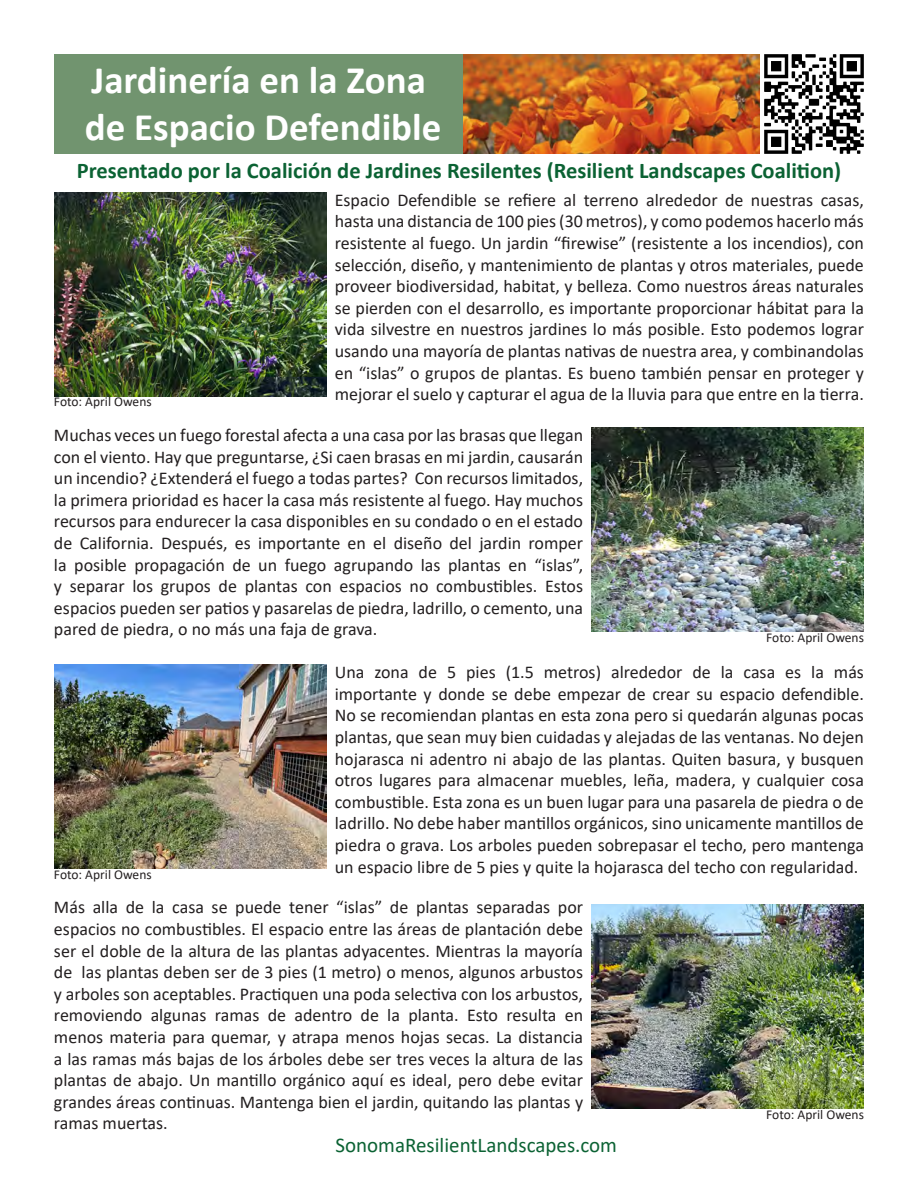
<style>
.page{position:relative;width:918px;height:1188px;background:#fff}
.page>*{position:absolute;margin:0;border:0;box-sizing:border-box;transform-origin:0 0}
.t1{font:700 39px "Calibri";color:#fff}
.t2{font:700 22.5px "Calibri";color:#0b6233}
.t3{font:21px "Calibri";color:#0b6233}
.t4{font:18px/21.6px "Calibri";color:#231f20;text-align:justify}
.t5{font:13.5px "Calibri";color:#231f20}
</style>
<div class="page">
<img style="left:54px;top:192px;width:272px;height:204px">
<img style="left:592px;top:904px;width:272px;height:204px">
<img style="left:54px;top:665px;width:272px;height:204px">
<img style="left:592px;top:428px;width:272px;height:204px">
<div style="left:54px;top:54px;width:409px;height:100px;background:#71946f"></div>
<img style="left:764px;top:54px;width:100px;height:100px">
<img style="left:463px;top:54px;width:296px;height:100px">
<p class="t1" style="left:91px;top:53px;width:336px">Jardinería en la Zona</p>
<p class="t1" style="left:85px;top:100px;width:358px">de Espacio Defendible</p>
<p class="t2" style="left:77px;top:154px;width:766px">Presentado por la Coalición de Jardines Resilentes (Resilient Landscapes Coalition)</p>
<p class="t4" style="left:335px;top:189px;width:531px">Espacio Defendible se refiere al terreno alrededor de nuestras casas, hasta una distancia de 100 pies (30 metros), y como podemos hacerlo más resistente al fuego. Un jardin “firewise” (resistente a los incendios), con selección, diseño, y mantenimiento de plantas y otros materiales, puede proveer biodiversidad, habitat, y belleza. Como nuestros áreas naturales se pierden con el desarrollo, es importante proporcionar hábitat para la vida silvestre en nuestros jardines lo más posible. Esto podemos lograr usando una mayoría de plantas nativas de nuestra area, y combinandolas en “islas” o grupos de plantas. Es bueno también pensar en proteger y mejorar el suelo y capturar el agua de la lluvia para que entre en la tierra.</p>
<p class="t4" style="left:54px;top:424px;width:531px">Muchas veces un fuego forestal afecta a una casa por las brasas que llegan con el viento. Hay que preguntarse, ¿Si caen brasas en mi jardin, causarán un incendio? ¿Extenderá el fuego a todas partes? Con recursos limitados, la primera prioridad es hacer la casa más resistente al fuego. Hay muchos recursos para endurecer la casa disponibles en su condado o en el estado de California. Después, es importante en el diseño del jardin romper la posible propagación de un fuego agrupando las plantas en “islas”, y separar los grupos de plantas con espacios no combustibles. Estos espacios pueden ser patios y pasarelas de piedra, ladrillo, o cemento, una pared de piedra, o no más una faja de grava.</p>
<p class="t4" style="left:335px;top:661px;width:531px">Una zona de 5 pies (1.5 metros) alrededor de la casa es la más importante y donde se debe empezar de crear su espacio defendible.<br>No se recomiendan plantas en esta zona pero si quedarán algunas pocas plantas, que sean muy bien cuidadas y alejadas de las ventanas. No dejen hojarasca ni adentro ni abajo de las plantas. Quiten basura, y busquen otros lugares para almacenar muebles, leña, madera, y cualquier cosa combustible. Esta zona es un buen lugar para una pasarela de piedra o de ladrillo. No debe haber mantillos orgánicos, sino unicamente mantillos de piedra o grava. Los arboles pueden sobrepasar el techo, pero mantenga un espacio libre de 5 pies y quite la hojarasca del techo con regularidad.</p>
<p class="t4" style="left:54px;top:896px;width:531px">Más alla de la casa se puede tener “islas” de plantas separadas por espacios no combustibles. El espacio entre las áreas de plantación debe ser el doble de la altura de las plantas adyacentes. Mientras la mayoría de las plantas deben ser de 3 pies (1 metro) o menos, algunos arbustos y arboles son aceptables. Practiquen una poda selectiva con los arbustos, removiendo algunas ramas de adentro de la planta. Esto resulta en menos materia para quemar, y atrapa menos hojas secas. La distancia a las ramas más bajas de los árboles debe ser tres veces la altura de las plantas de abajo. Un mantillo orgánico aquí es ideal, pero debe evitar grandes áreas continuas. Mantenga bien el jardin, quitando las plantas y ramas muertas.</p>
<p class="t5" style="left:54px;top:393px;width:99px">Foto: April Owens</p>
<p class="t5" style="left:766px;top:628px;width:99px">Foto: April Owens</p>
<p class="t5" style="left:54px;top:865px;width:99px">Foto: April Owens</p>
<p class="t5" style="left:766px;top:1105px;width:99px">Foto: April Owens</p>
<p class="t3" style="left:335px;top:1131px;width:283px">SonomaResilientLandscapes.com</p>
</div>
